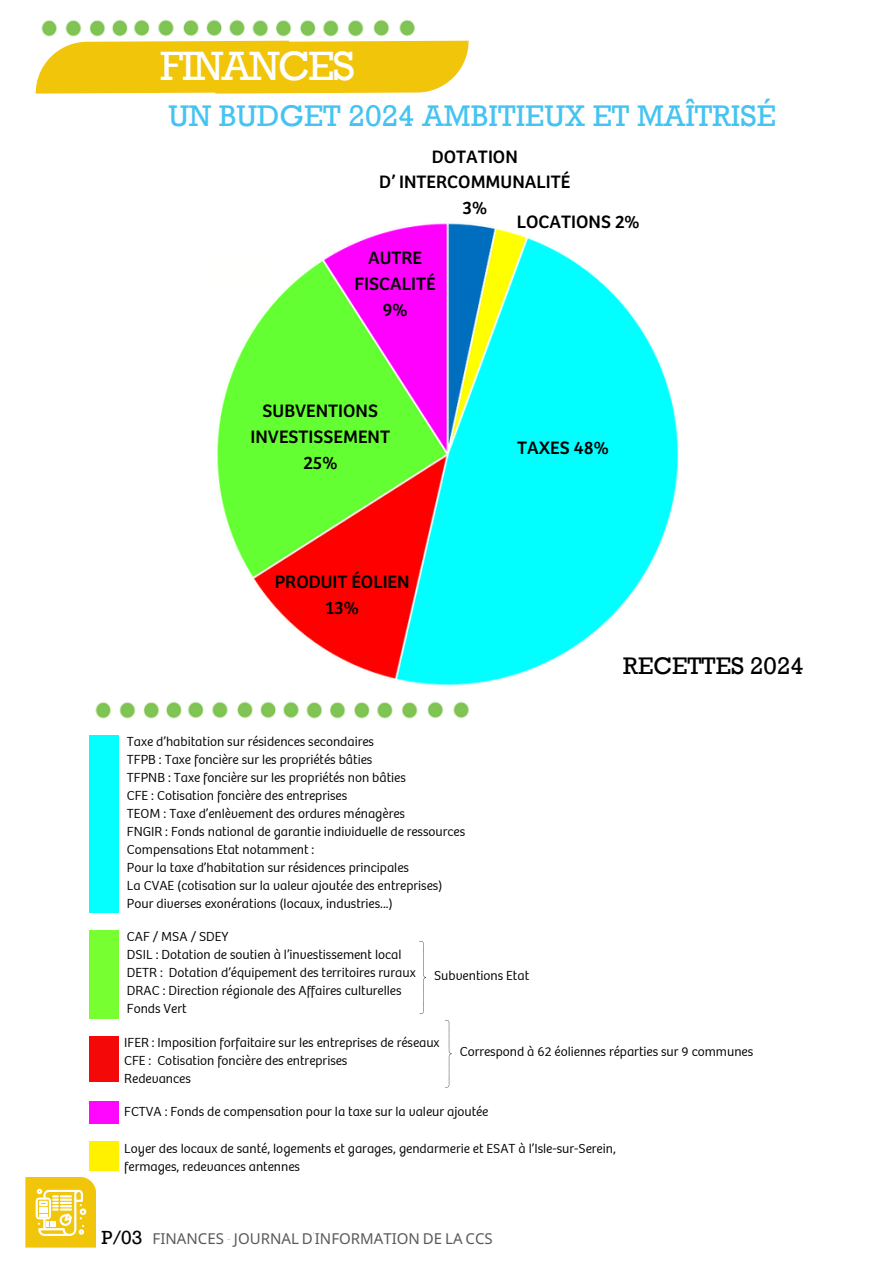
<style>
.page{position:relative;width:893px;height:1262px;background:#fff}
.page>*{position:absolute;margin:0;border:0;box-sizing:border-box;transform-origin:0 0}
.t1{font:42px "Rockwell";letter-spacing:-.04em;color:#fff}
.t2{font:30.6px "Rockwell";color:#45c3f2}
.t3{font:24.6px "Rockwell";color:#000}
.t4{font:19.5px "Rockwell";color:#000}
.t5{font:18.6px/25.8px "Bree";color:#000;text-align:center}
.t6{font:15px "Noto Sans";color:#595959}
.t7{font:300 13.5px "Bree";color:#000}
.s1{font-family:"TS Bebas AR";font-weight:100}
</style>
<div class="page">
<img style="left:41px;top:19px;width:374px;height:18px">
<svg style="left:36px;top:41px;width:432px;height:53px"></svg>
<img style="left:95px;top:701px;width:374px;height:18px">
<img style="left:217px;top:223px;width:462px;height:462px">
<svg style="left:25px;top:1177px;width:71px;height:70px"></svg>
<div style="left:89px;top:1035px;width:30px;height:46px;background:#f40808"></div>
<div style="left:89px;top:930px;width:30px;height:88px;background:#77ff32"></div>
<div style="left:89px;top:734px;width:30px;height:178px;background:#05ffff"></div>
<div style="left:89px;top:1100px;width:30px;height:23px;background:#ff07ff"></div>
<div style="left:89px;top:1141px;width:30px;height:29px;background:#fff100"></div>
<svg style="left:419px;top:941px;width:6px;height:72px"></svg>
<svg style="left:445px;top:1020px;width:6px;height:67px"></svg>
<div style="left:201px;top:259px;width:72px;height:27px;background:#fffffe"></div>
<h4 class="t1" style="left:160px;top:40px;width:196px">FINANCES</h4>
<p class="t2" style="left:168px;top:97px;width:609px">UN BUDGET 2024 AMBITIEUX ET MAÎTRISÉ</p>
<p class="t5" style="left:379px;top:144px;width:192px">DOTATION<br>D’ INTERCOMMUNALITÉ<br>3%</p>
<p class="t5" style="left:516px;top:209px;width:124px">LOCATIONS 2%</p>
<h3 class="t5" style="left:354px;top:246px;width:83px">AUTRE<br>FISCALITÉ<br>9%</h3>
<h4 class="t5" style="left:250px;top:399px;width:141px">SUBVENTIONS<br>INVESTISSEMENT<br>25%</h4>
<h4 class="t5" style="left:274px;top:570px;width:136px">PRODUIT ÉOLIEN<br>13%</h4>
<p class="t7" style="left:127px;top:733px;width:248px">Taxe d’habitation sur résidences secondaires</p>
<p class="t7" style="left:127px;top:751px;width:247px">TFPB : Taxe foncière sur les propriétés bâties</p>
<p class="t7" style="left:127px;top:769px;width:280px">TFPNB : Taxe foncière sur les propriétés non bâties</p>
<p class="t7" style="left:127px;top:787px;width:221px">CFE : Cotisation foncière des entreprises</p>
<p class="t7" style="left:127px;top:805px;width:279px">TEOM : Taxe d’enlèvement des ordures ménagères</p>
<p class="t7" style="left:127px;top:823px;width:339px">FNGIR : Fonds national de garantie individuelle de ressources</p>
<p class="t7" style="left:127px;top:841px;width:189px">Compensations Etat notamment :</p>
<p class="t7" style="left:127px;top:859px;width:283px">Pour la taxe d’habitation sur résidences principales</p>
<p class="t7" style="left:127px;top:877px;width:317px">La CVAE (cotisation sur la valeur ajoutée des entreprises)</p>
<p class="t7" style="left:127px;top:895px;width:267px">Pour diverses exonérations (locaux, industries...)</p>
<h4 class="t5" style="left:517px;top:436px;width:93px">TAXES 48%</h4>
<h4 class="t3" style="left:623px;top:651px;width:182px">RECETTES 2024</h4>
<p class="t7" style="left:127px;top:928px;width:103px">CAF / MSA / SDEY</p>
<p class="t7" style="left:127px;top:946px;width:276px">DSIL : Dotation de soutien à l’investissement local</p>
<p class="t7" style="left:127px;top:964px;width:290px">DETR : Dotation d’équipement des territoires ruraux</p>
<p class="t7" style="left:127px;top:982px;width:276px">DRAC : Direction régionale des Affaires culturelles</p>
<p class="t7" style="left:127px;top:1000px;width:61px">Fonds Vert</p>
<p class="t7" style="left:124px;top:1034px;width:317px">IFER : Imposition forfaitaire sur les entreprises de réseaux</p>
<p class="t7" style="left:124px;top:1052px;width:224px">CFE : Cotisation foncière des entreprises</p>
<p class="t7" style="left:124px;top:1070px;width:68px">Redevances</p>
<p class="t7" style="left:434px;top:966px;width:97px">Subventions Etat</p>
<p class="t7" style="left:459px;top:1043px;width:295px">Correspond à 62 éoliennes réparties sur 9 communes</p>
<p class="t7" style="left:124px;top:1103px;width:365px">FCTVA : Fonds de compensation pour la taxe sur la valeur ajoutée</p>
<p class="t7" style="left:124px;top:1139px;width:493px">Loyer des locaux de santé, logements et garages, gendarmerie et ESAT à l’Isle-sur-Serein,</p>
<p class="t7" style="left:124px;top:1157px;width:177px">fermages, redevances antennes</p>
<h4 class="t4" style="left:102px;top:1225px;width:42px">P/03</h4>
<p class="t6" style="left:152px;top:1227px;width:341px">FINANCES <span class="s1">-</span> JOURNAL D<span class="s1">’</span>INFORMATION DE LA CCS</p>
</div>
